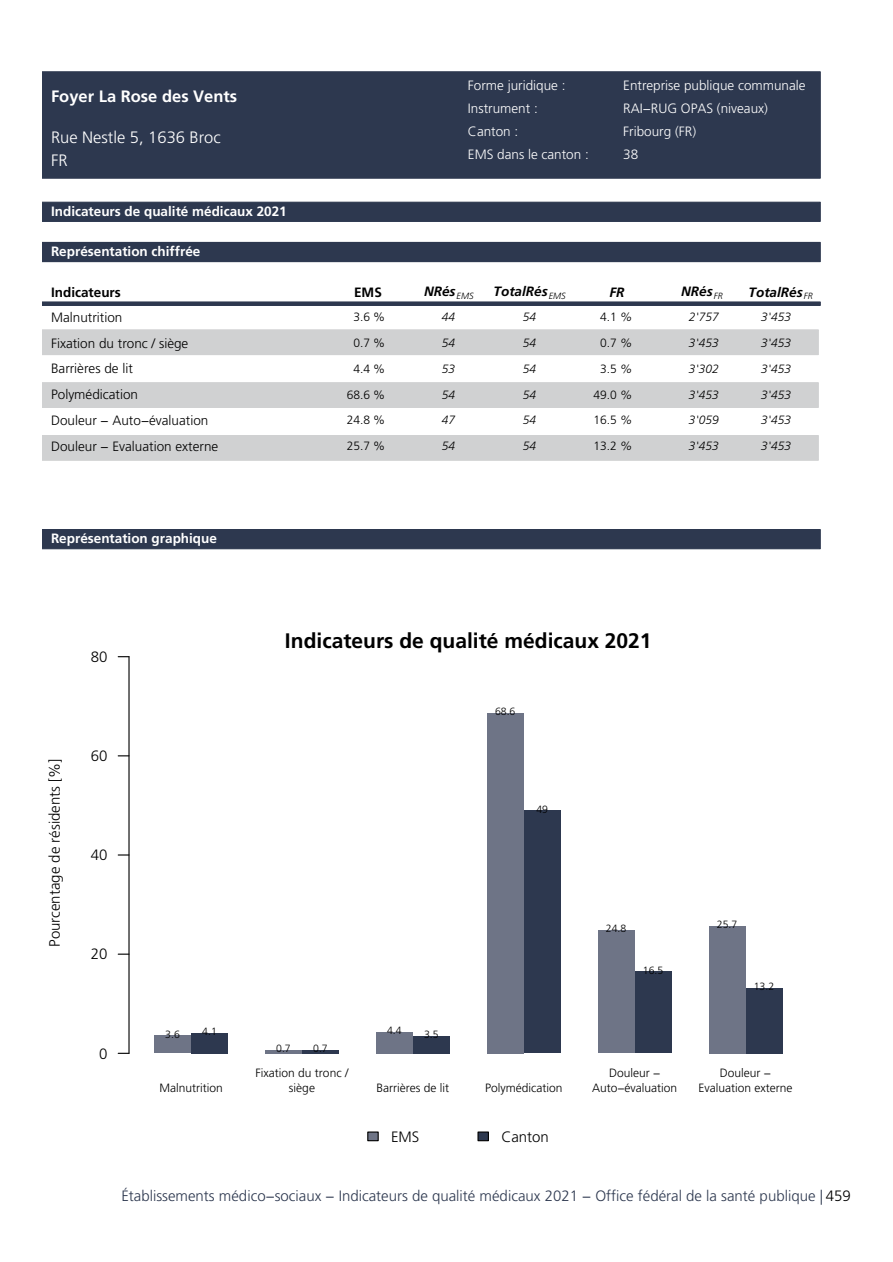
<style>
.page{position:relative;width:893px;height:1262px;background:#fff}
.page>*{position:absolute;margin:0;border:0;box-sizing:border-box;transform-origin:0 0}
.t1{font:700 21px "Frutiger LT Pro";color:#000}
.t2{font:300 16.5px/23.2px "Frutiger LT Pro";color:#fff}
.t3{font:700 16.5px "Frutiger LT Pro";color:#fff}
.t4{font:300 15px "Frutiger LT Pro";color:#2d384f}
.t5{font:300 15px "Frutiger LT Pro";color:#000}
.t6{font:300 13.5px/23.2px "Frutiger LT Pro";color:#fff}
.t7{font:300 13.5px "Frutiger LT Pro";color:#000}
.t8{font:700 13.5px "Frutiger LT Pro";color:#fff}
.t9{font:italic 700 13.5px "Frutiger LT Pro";color:#000}
.t10{font:700 13.5px "Frutiger LT Pro";color:#000}
.t11{font:300 12px/15.1px "Frutiger LT Pro";color:#000;text-align:center}
.t12{font:italic 300 12px "Frutiger LT Pro";color:#000}
.t13{font:300 10.5px "Frutiger LT Pro";color:#000}
.s1{font-style:italic}
.s2{color:#000}
</style>
<div class="page">
<div style="left:43px;top:71px;width:777px;height:108px;background:#2d384f"></div>
<div style="left:43px;top:202px;width:777px;height:20px;background:#2d384f"></div>
<div style="left:43px;top:242px;width:777px;height:20px;background:#2d384f"></div>
<svg style="left:43px;top:301px;width:777px;height:5px;background:#3f495e"></svg>
<div style="left:43px;top:529px;width:777px;height:20px;background:#2d384f"></div>
<div style="left:43px;top:329px;width:775px;height:26px;background:#d0d1d2"></div>
<div style="left:43px;top:382px;width:775px;height:26px;background:#d0d1d2"></div>
<div style="left:43px;top:435px;width:775px;height:26px;background:#d0d1d2"></div>
<div style="left:154px;top:1035px;width:37px;height:18px;background:#6e7486"></div>
<div style="left:191px;top:1033px;width:37px;height:20px;background:#2d384f"></div>
<svg style="left:265px;top:1050px;width:37px;height:3px"></svg>
<hr style="left:302px;top:1050px;width:37px;height:3px;background:#2d384f">
<div style="left:376px;top:1031px;width:37px;height:22px;background:#6e7486"></div>
<div style="left:413px;top:1036px;width:37px;height:17px;background:#2d384f"></div>
<div style="left:487px;top:713px;width:36px;height:340px;background:#6e7486"></div>
<div style="left:523px;top:810px;width:37px;height:243px;background:#2d384f"></div>
<div style="left:597px;top:930px;width:37px;height:123px;background:#6e7486"></div>
<div style="left:634px;top:971px;width:37px;height:82px;background:#2d384f"></div>
<div style="left:708px;top:926px;width:37px;height:127px;background:#6e7486"></div>
<div style="left:745px;top:987px;width:37px;height:66px;background:#2d384f"></div>
<div style="left:367px;top:1131px;width:12px;height:10px;background:#6e7486;border:1px solid #000"></div>
<div style="left:477px;top:1131px;width:12px;height:10px;background:#2d384f;border:1px solid #000"></div>
<hr style="left:128px;top:656px;width:2px;height:397px;background:#000">
<h2 class="t3" style="left:51px;top:87px;width:188px">Foyer La Rose des Vents</h2>
<h2 class="t2" style="left:51px;top:126px;width:171px">Rue Nestle 5, 1636 Broc<br>FR</h2>
<p class="t6" style="left:468px;top:74px;width:122px">Forme juridique :<br>Instrument :<br>Canton :<br>EMS dans le canton :</p>
<p class="t6" style="left:623px;top:74px;width:184px">Entreprise publique communale<br>RAI−RUG OPAS (niveaux)<br>Fribourg (FR)<br>38</p>
<p class="t8" style="left:51px;top:204px;width:237px">Indicateurs de qualité médicaux 2021</p>
<p class="t8" style="left:51px;top:244px;width:151px">Représentation chiffrée</p>
<p class="t10" style="left:51px;top:285px;width:71px">Indicateurs</p>
<p class="t10" style="left:354px;top:285px;width:29px">EMS</p>
<p class="t9" style="left:424px;top:284px;width:51px">NRés<sub>EMS</sub></p>
<p class="t9" style="left:493px;top:284px;width:74px">TotalRés<sub>EMS</sub></p>
<p class="t9" style="left:609px;top:285px;width:16px">FR</p>
<p class="t9" style="left:681px;top:284px;width:43px">NRés<sub>FR</sub></p>
<p class="t9" style="left:748px;top:284px;width:66px">TotalRés<sub>FR</sub></p>
<p class="t7" style="left:51px;top:310px;width:73px">Malnutrition</p>
<p class="t11" style="left:353px;top:310px;width:33px">3.6 %</p>
<p class="t12" style="left:442px;top:310px;width:15px">44</p>
<p class="t12" style="left:522px;top:310px;width:15px">54</p>
<p class="t11" style="left:600px;top:310px;width:33px">4.1 <span class="s1">%</span></p>
<p class="t12" style="left:689px;top:310px;width:32px">2'757</p>
<p class="t12" style="left:761px;top:310px;width:32px">3'453</p>
<p class="t7" style="left:51px;top:336px;width:139px">Fixation du tronc / siège</p>
<p class="t11" style="left:353px;top:336px;width:33px">0.7 %</p>
<p class="t12" style="left:442px;top:336px;width:15px">54</p>
<p class="t12" style="left:522px;top:336px;width:15px">54</p>
<p class="t11" style="left:600px;top:336px;width:33px">0.7 <span class="s1">%</span></p>
<p class="t12" style="left:689px;top:336px;width:32px">3'453</p>
<p class="t12" style="left:761px;top:336px;width:32px">3'453</p>
<p class="t7" style="left:51px;top:361px;width:83px">Barrières de lit</p>
<p class="t11" style="left:353px;top:361px;width:33px">4.4 %</p>
<p class="t12" style="left:442px;top:362px;width:15px">53</p>
<p class="t12" style="left:522px;top:362px;width:15px">54</p>
<p class="t11" style="left:600px;top:361px;width:33px">3.5 <span class="s1">%</span></p>
<p class="t12" style="left:689px;top:362px;width:32px">3'302</p>
<p class="t12" style="left:761px;top:362px;width:32px">3'453</p>
<p class="t7" style="left:51px;top:387px;width:88px">Polymédication</p>
<p class="t11" style="left:347px;top:387px;width:40px">68.6 %</p>
<p class="t12" style="left:442px;top:387px;width:15px">54</p>
<p class="t12" style="left:522px;top:387px;width:15px">54</p>
<p class="t11" style="left:593px;top:387px;width:40px">49.0 <span class="s1">%</span></p>
<p class="t12" style="left:689px;top:387px;width:32px">3'453</p>
<p class="t12" style="left:761px;top:387px;width:32px">3'453</p>
<p class="t7" style="left:51px;top:413px;width:159px">Douleur − Auto−évaluation</p>
<p class="t11" style="left:347px;top:413px;width:40px">24.8 %</p>
<p class="t12" style="left:442px;top:413px;width:15px">47</p>
<p class="t12" style="left:522px;top:413px;width:15px">54</p>
<p class="t11" style="left:593px;top:413px;width:40px">16.5 <span class="s1">%</span></p>
<p class="t12" style="left:689px;top:413px;width:32px">3'059</p>
<p class="t12" style="left:761px;top:413px;width:32px">3'453</p>
<p class="t7" style="left:51px;top:439px;width:169px">Douleur − Evaluation externe</p>
<p class="t11" style="left:347px;top:439px;width:40px">25.7 %</p>
<p class="t12" style="left:442px;top:439px;width:15px">54</p>
<p class="t12" style="left:522px;top:439px;width:15px">54</p>
<p class="t11" style="left:593px;top:439px;width:40px">13.2 <span class="s1">%</span></p>
<p class="t12" style="left:689px;top:439px;width:32px">3'453</p>
<p class="t12" style="left:761px;top:439px;width:32px">3'453</p>
<p class="t8" style="left:51px;top:531px;width:167px">Représentation graphique</p>
<p class="t5" style="left:91px;top:648px;width:18px">80</p>
<p class="t5" style="left:47px;top:946px;width:190px;rotate:-90deg">Pourcentage de résidents [%]</p>
<p class="t5" style="left:91px;top:748px;width:18px">60</p>
<p class="t5" style="left:91px;top:847px;width:18px">40</p>
<p class="t5" style="left:91px;top:946px;width:18px">20</p>
<p class="t5" style="left:99px;top:1045px;width:10px">0</p>
<p class="t13" style="left:165px;top:1028px;width:16px">3.6</p>
<p class="t13" style="left:202px;top:1025px;width:16px">4.1</p>
<p class="t11" style="left:159px;top:1080px;width:65px">Malnutrition</p>
<h1 class="t1" style="left:285px;top:630px;width:368px">Indicateurs de qualité médicaux 2021</h1>
<p class="t13" style="left:495px;top:706px;width:22px">68.6</p>
<p class="t13" style="left:536px;top:803px;width:13px">49</p>
<p class="t13" style="left:276px;top:1042px;width:16px">0.7</p>
<p class="t13" style="left:313px;top:1042px;width:16px">0.7</p>
<p class="t11" style="left:255px;top:1065px;width:94px">Fixation du tronc / siège</p>
<p class="t13" style="left:387px;top:1024px;width:16px">4.4</p>
<p class="t13" style="left:424px;top:1028px;width:16px">3.5</p>
<p class="t11" style="left:376px;top:1080px;width:74px">Barrières de lit</p>
<p class="t11" style="left:485px;top:1080px;width:79px">Polymédication</p>
<p class="t5" style="left:391px;top:1128px;width:30px">EMS</p>
<p class="t5" style="left:501px;top:1128px;width:49px">Canton</p>
<p class="t13" style="left:606px;top:923px;width:22px">24.8</p>
<p class="t13" style="left:643px;top:964px;width:22px">16.5</p>
<p class="t13" style="left:716px;top:918px;width:22px">25.7</p>
<p class="t13" style="left:753px;top:980px;width:22px">13.2</p>
<p class="t11" style="left:592px;top:1065px;width:87px">Douleur −<br>Auto−évaluation</p>
<p class="t11" style="left:698px;top:1065px;width:95px">Douleur −<br>Evaluation externe</p>
<p class="t4" style="left:121px;top:1187px;width:731px">Établissements médico−sociaux − Indicateurs de qualité médicaux 2021 − Office fédéral de la santé publique | <span class="s2">459</span></p>
</div>
